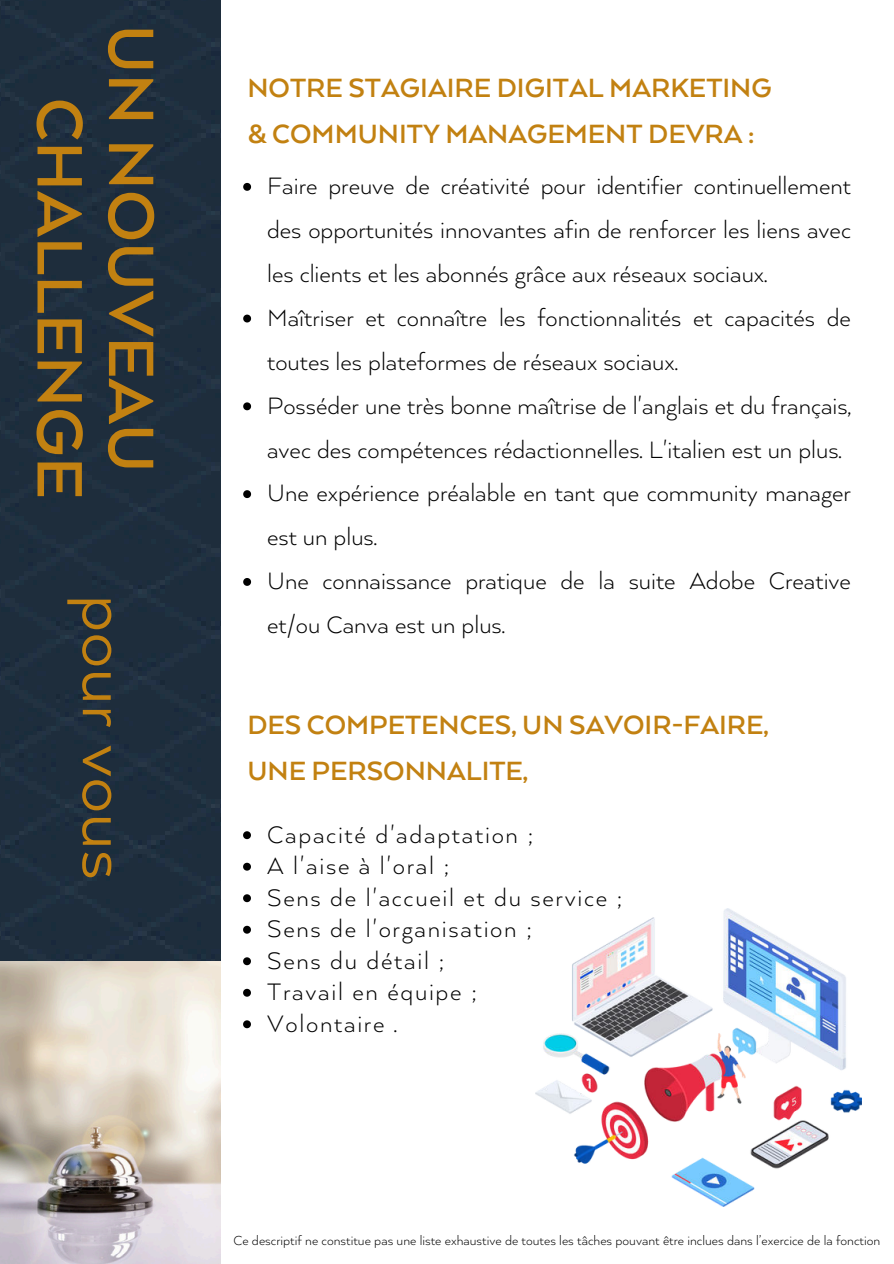
<style>
.page{position:relative;width:894px;height:1264px;background:#fff}
.page>*{position:absolute;margin:0;border:0;box-sizing:border-box;transform-origin:0 0}
.t1{font:80.7px "Arquitecta";color:#c28111}
.t2{font:700 73.8px/71.4px "Arquitecta";color:#c28111}
.t3{font:700 30.45px/46.2px "Arquitecta";color:#c28111}
.t4{font:300 27.45px/31.5px "Arquitecta";letter-spacing:.06em;color:#000}
.t5{font:300 27.3px/43.8px "Arquitecta";color:#000}
.t6{font:300 15px "Arquitecta";color:#000}
</style>
<div class="page">
<div style="left:0;top:0;width:220px;height:1263px;background:#1e2d3c"></div>
<img style="left:0;top:961px;width:221px;height:301px">
<img style="left:535px;top:908px;width:326px;height:298px">
<svg style="left:243px;top:183px;width:8px;height:8px"></svg>
<svg style="left:243px;top:314px;width:8px;height:8px"></svg>
<svg style="left:243px;top:402px;width:8px;height:8px"></svg>
<svg style="left:243px;top:490px;width:8px;height:8px"></svg>
<svg style="left:243px;top:578px;width:8px;height:8px"></svg>
<svg style="left:243px;top:831px;width:8px;height:8px"></svg>
<svg style="left:243px;top:862px;width:8px;height:8px"></svg>
<svg style="left:243px;top:894px;width:8px;height:8px"></svg>
<svg style="left:243px;top:925px;width:8px;height:8px"></svg>
<svg style="left:243px;top:957px;width:8px;height:8px"></svg>
<svg style="left:243px;top:988px;width:8px;height:8px"></svg>
<svg style="left:243px;top:1020px;width:8px;height:8px"></svg>
<h2 class="t2" style="left:169px;top:98px;width:402px;text-indent:-73px;rotate:90deg">UN NOUVEAU<br>CHALLENGE</h2>
<h1 class="t1" style="left:157px;top:594px;width:287px;rotate:90deg">pour vous</h1>
<p class="t3" style="left:247px;top:64px;width:526px">NOTRE STAGIAIRE DIGITAL MARKETING &amp; COMMUNITY MANAGEMENT DEVRA :</p>
<p class="t5" style="left:267px;top:163px;width:585px">Faire preuve de créativité pour identifier continuellement des opportunités innovantes afin de renforcer les liens avec les clients et les abonnés grâce aux réseaux sociaux.<br>Maîtriser et connaître les fonctionnalités et capacités de toutes les plateformes de réseaux sociaux.<br>Posséder une très bonne maîtrise de l'anglais et du français, avec des compétences rédactionnelles. L'italien est un plus.<br>Une expérience préalable en tant que community manager est un plus.<br>Une connaissance pratique de la suite Adobe Creative et/ou Canva est un plus.</p>
<p class="t3" style="left:247px;top:700px;width:523px">DES COMPETENCES, UN SAVOIR-FAIRE,<br>UNE PERSONNALITE,</p>
<p class="t4" style="left:267px;top:817px;width:357px">Capacité d'adaptation ;<br>A l'aise à l'oral ;<br>Sens de l'accueil et du service ;<br>Sens de l'organisation ;<br>Sens du détail ;<br>Travail en équipe ;<br>Volontaire .</p>
<p class="t6" style="left:233px;top:1231px;width:648px">Ce descriptif ne constitue pas une liste exhaustive de toutes les tâches pouvant être inclues dans l’exercice de la fonction</p>
</div>
